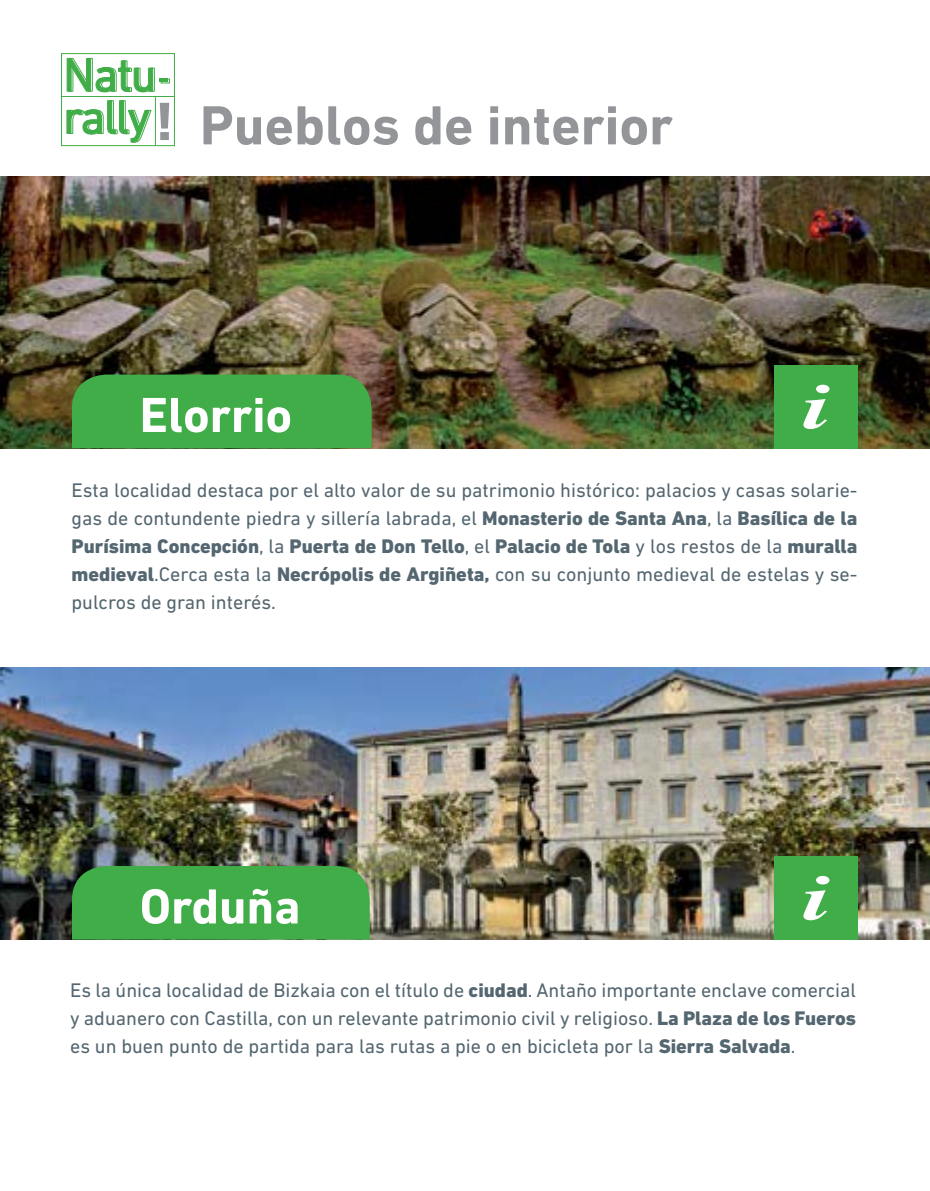
<style>
.page{position:relative;width:930px;height:1191px;background:#fff}
.page>*{position:absolute;margin:0;border:0;box-sizing:border-box;transform-origin:0 0}
.t1{font:700 56px "DIN Next LT Pro";color:#939598}
.t2{font:700 50px "DIN Next LT Pro";color:#fff}
.t3{font:20px/28px "DIN Next LT Pro";color:#546670;text-align:justify}
.s1{font-weight:800}
</style>
<div class="page">
<img style="left:0;top:669px;width:930px;height:270px">
<img style="left:0;top:668px;width:930px;height:1px">
<div style="left:72px;top:866px;width:298px;height:73px;background:#41ad49"></div>
<div style="left:775px;top:856px;width:83px;height:83px;background:#41ad49"></div>
<svg style="left:803px;top:876px;width:26px;height:44px"></svg>
<img style="left:0;top:176px;width:930px;height:272px">
<div style="left:72px;top:374px;width:300px;height:74px;background:#41ad49"></div>
<div style="left:775px;top:365px;width:83px;height:83px;background:#41ad49"></div>
<svg style="left:803px;top:385px;width:26px;height:44px"></svg>
<div style="left:61px;top:53px;width:114px;height:93px;background:#fff;border:1px solid #41ad49"></div>
<svg style="left:160px;top:103px;width:9px;height:37px"></svg>
<svg style="left:67px;top:100px;width:85px;height:43px"></svg>
<svg style="left:67px;top:58px;width:103px;height:34px"></svg>
<hr style="left:62px;top:96px;width:112px;height:1px;background:#41ad49">
<hr style="left:155px;top:97px;width:1px;height:49px;background:#41ad49">
<h1 class="t1" style="left:200px;top:93px;width:474px">Pueblos de interior</h1>
<h2 class="t2" style="left:140px;top:386px;width:154px">Elorrio</h2>
<p class="t3" style="left:71px;top:476px;width:787px">Esta localidad destaca por el alto valor de su patrimonio histórico: palacios y casas solarie&shy;gas de contundente piedra y sillería labrada, el <span class="s1">Monasterio de Santa Ana</span>, la <span class="s1">Basílica de la Purísima Concepción</span>, la <span class="s1">Puerta de Don Tello</span>, el <span class="s1">Palacio de Tola</span> y los restos de la <span class="s1">muralla medieval</span>.Cerca esta la <span class="s1">Necrópolis de Argiñeta,</span> con su conjunto medieval de estelas y se&shy;pulcros de gran interés.</p>
<h2 class="t2" style="left:140px;top:877px;width:162px">Orduña</h2>
<p class="t3" style="left:70px;top:975px;width:787px">Es la única localidad de Bizkaia con el título de <span class="s1">ciudad</span>. Antaño importante enclave comercial y aduanero con Castilla, con un relevante patrimonio civil y religioso. <span class="s1">La Plaza de los Fueros </span>es un buen punto de partida para las rutas a pie o en bicicleta por la <span class="s1">Sierra Salvada</span>.</p>
</div>
